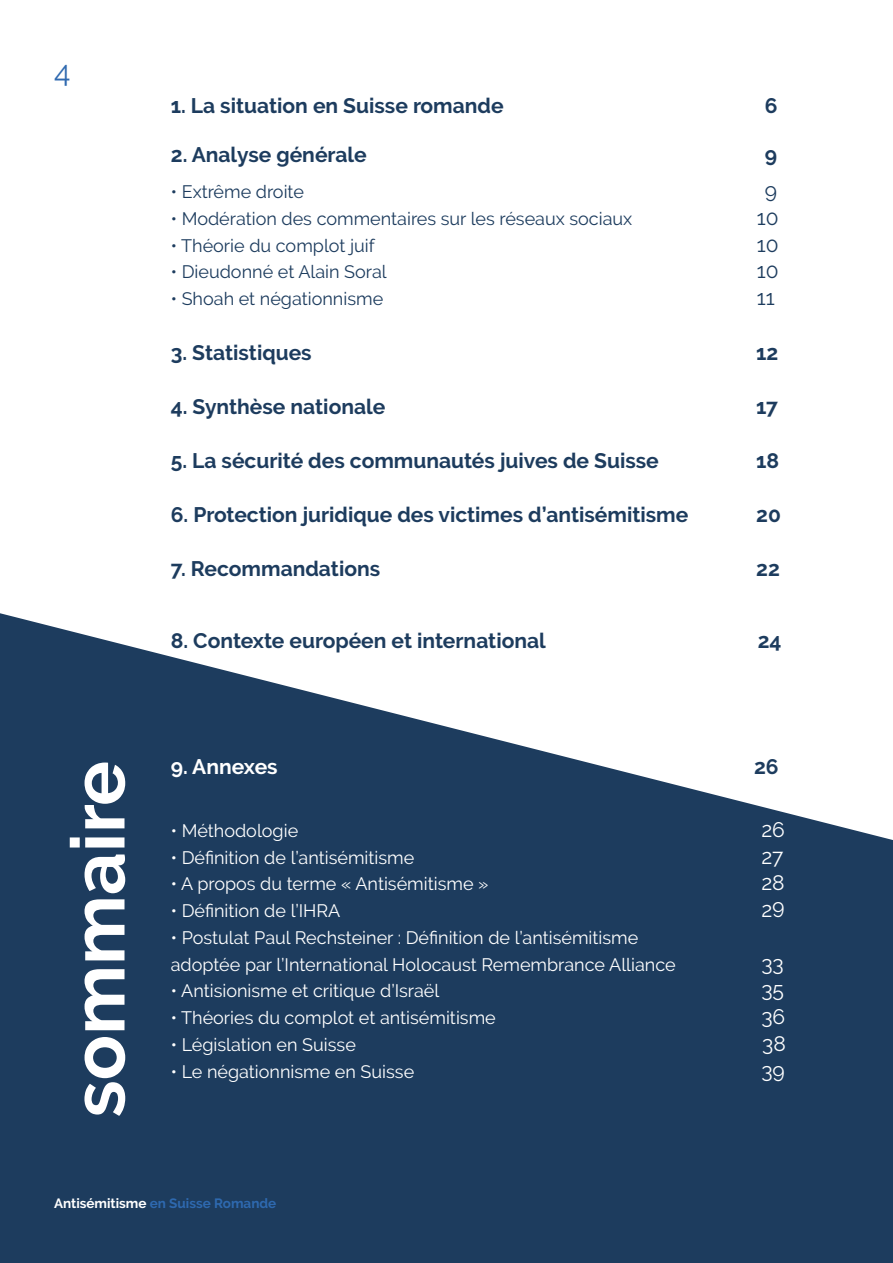
<style>
.page{position:relative;width:893px;height:1263px;background:#fff}
.page>*{position:absolute;margin:0;border:0;box-sizing:border-box;transform-origin:0 0}
.t1{font:700 75px "Raleway";color:#fff}
.t2{font:30px "Raleway";color:#306ab0}
.t3{font:700 21px "Raleway";color:#1d3c5e}
.t4{font:21px "Raleway";color:#fff}
.t5{font:21px "Raleway";color:#1d3c5e}
.t6{font:700 21px "Raleway";color:#fff}
.t7{font:18px/26.7px "Raleway";color:#fff}
.t8{font:18px "Raleway";color:#1d3c5e}
.t9{font:700 13.5px "Raleway";color:#2e69af}
.s1{color:#fff}
</style>
<div class="page">
<div style="left:0;top:536px;width:893px;height:727px;background:#1d3c5e"></div>
<svg style="left:0;top:536px;width:775px;height:274px;fill:#fff"></svg>
<div style="left:775px;top:536px;width:118px;height:304px;background:#fff"></div>
<h2 class="t2" style="left:54px;top:54px;width:18px">4</h2>
<h1 class="t1" style="left:55px;top:1117px;width:358px;rotate:-90deg">sommaire</h1>
<p class="t3" style="left:171px;top:94px;width:334px">1. La situation en Suisse romande</p>
<p class="t3" style="left:765px;top:94px;width:14px">6</p>
<p class="t3" style="left:171px;top:143px;width:198px">2. Analyse générale</p>
<p class="t3" style="left:765px;top:143px;width:14px">9</p>
<p class="t8" style="left:171px;top:181px;width:135px">• Extrême droite</p>
<p class="t5" style="left:765px;top:178px;width:14px">9</p>
<p class="t8" style="left:171px;top:208px;width:463px">• Modération des commentaires sur les réseaux sociaux</p>
<p class="t5" style="left:757px;top:205px;width:23px">10</p>
<p class="t8" style="left:171px;top:235px;width:205px">• Théorie du complot juif</p>
<p class="t5" style="left:757px;top:232px;width:23px">10</p>
<p class="t8" style="left:171px;top:261px;width:217px">• Dieudonné et Alain Soral</p>
<p class="t5" style="left:757px;top:259px;width:23px">10</p>
<p class="t8" style="left:171px;top:288px;width:214px">• Shoah et négationnisme</p>
<p class="t5" style="left:757px;top:285px;width:19px">11</p>
<p class="t3" style="left:171px;top:341px;width:142px">3. Statistiques</p>
<p class="t3" style="left:756px;top:341px;width:24px">12</p>
<p class="t3" style="left:171px;top:395px;width:216px">4. Synthèse nationale</p>
<p class="t3" style="left:756px;top:395px;width:23px">17</p>
<p class="t3" style="left:171px;top:449px;width:490px">5. La sécurité des communautés juives de Suisse</p>
<p class="t3" style="left:756px;top:449px;width:25px">18</p>
<p class="t3" style="left:171px;top:503px;width:519px">6. Protection juridique des victimes d’antisémitisme</p>
<p class="t3" style="left:756px;top:503px;width:26px">20</p>
<p class="t3" style="left:171px;top:557px;width:211px">7. Recommandations</p>
<p class="t3" style="left:756px;top:557px;width:25px">22</p>
<p class="t3" style="left:171px;top:629px;width:376px">8. Contexte européen et international</p>
<p class="t3" style="left:758px;top:629px;width:25px">24</p>
<p class="t6" style="left:171px;top:755px;width:108px">9. Annexes</p>
<p class="t3" style="left:754px;top:755px;width:26px">26</p>
<p class="t7" style="left:171px;top:817px;width:129px">• Méthodologie</p>
<p class="t4" style="left:761px;top:817px;width:25px">26</p>
<p class="t7" style="left:171px;top:844px;width:245px">• Définition de l’antisémitisme</p>
<p class="t4" style="left:761px;top:844px;width:24px">27</p>
<p class="t7" style="left:171px;top:871px;width:319px">• A propos du terme « Antisémitisme »</p>
<p class="t4" style="left:761px;top:871px;width:25px">28</p>
<p class="t7" style="left:171px;top:897px;width:171px">• Définition de l’IHRA</p>
<p class="t4" style="left:761px;top:897px;width:25px">29</p>
<p class="t7" style="left:171px;top:924px;width:506px">• Postulat Paul Rechsteiner : Définition de l’antisémitisme adoptée par l’International Holocaust Remembrance Alliance</p>
<p class="t4" style="left:761px;top:951px;width:24px">33</p>
<p class="t7" style="left:171px;top:978px;width:270px">• Antisionisme et critique d’Israël</p>
<p class="t4" style="left:761px;top:978px;width:24px">35</p>
<p class="t7" style="left:171px;top:1004px;width:326px">• Théories du complot et antisémitisme</p>
<p class="t4" style="left:761px;top:1004px;width:25px">36</p>
<p class="t7" style="left:171px;top:1031px;width:187px">• Législation en Suisse</p>
<p class="t4" style="left:762px;top:1031px;width:25px">38</p>
<p class="t7" style="left:171px;top:1058px;width:245px">• Le négationnisme en Suisse</p>
<p class="t4" style="left:761px;top:1058px;width:25px">39</p>
<p class="t9" style="left:54px;top:1195px;width:224px"><span class="s1">Antisémitisme</span> en Suisse Romande</p>
</div>
